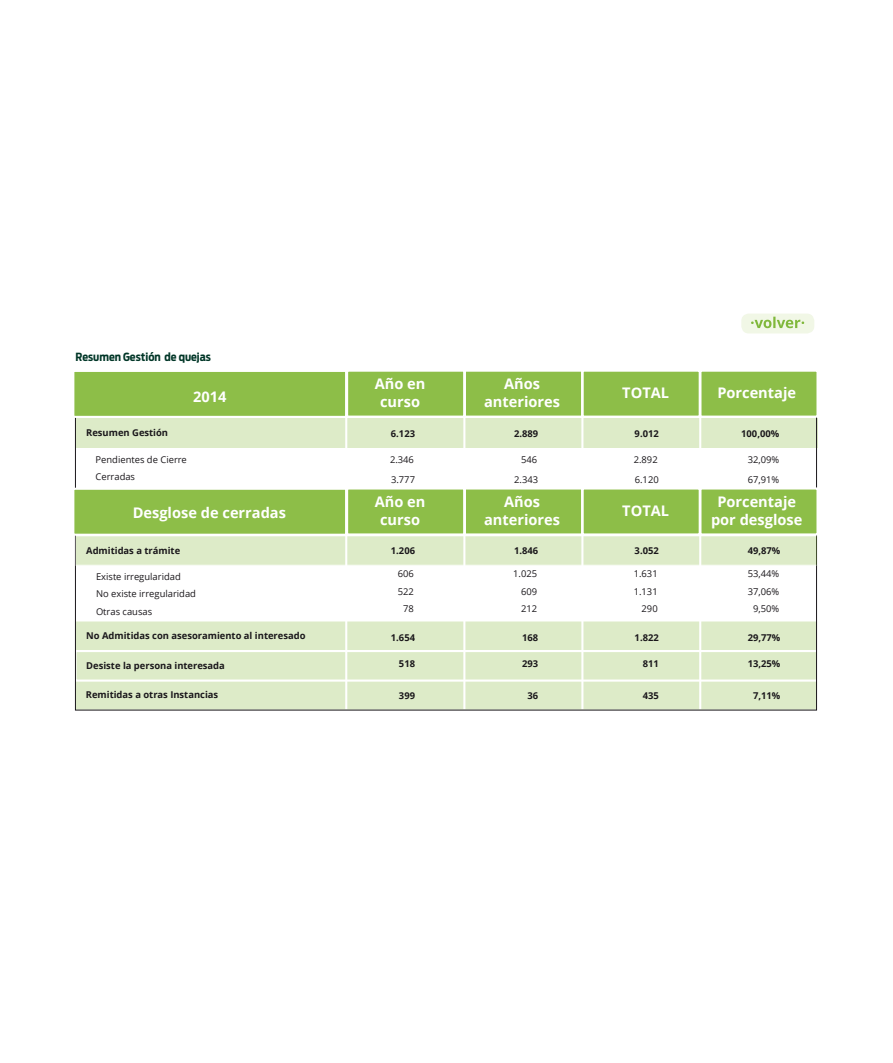
<style>
.page{position:relative;width:893px;height:1063px;background:#fff}
.page>*{position:absolute;margin:0;border:0;box-sizing:border-box;transform-origin:0 0}
.t1{font:700 14.55px/17.5px "Open Sans";color:#fff;text-align:center}
.t2{font:700 11.25px "Antenna Cond";color:#003627}
.t3{font:700 9.45px "Open Sans";color:#1a171b}
.t4{font:9.45px/17.7px "Open Sans";color:#1a171b}
</style>
<div class="page">
<div style="left:75px;top:419px;width:742px;height:29px;background:#ddebc8"></div>
<div style="left:75px;top:621px;width:742px;height:29px;background:#ddebc8"></div>
<div style="left:75px;top:620px;width:743px;height:31px;border:1px solid #fff"></div>
<div style="left:75px;top:651px;width:742px;height:30px;background:#ddebc8"></div>
<div style="left:75px;top:681px;width:742px;height:29px;background:#ddebc8"></div>
<div style="left:74px;top:650px;width:745px;height:32px;border:2px solid #fff"></div>
<div style="left:465px;top:488px;width:117px;height:46px;background:#8dbe48"></div>
<div style="left:464px;top:487px;width:119px;height:49px;border:2px solid #fff"></div>
<div style="left:582px;top:488px;width:118px;height:46px;background:#8dbe48"></div>
<div style="left:581px;top:487px;width:120px;height:49px;border:2px solid #fff"></div>
<div style="left:700px;top:488px;width:117px;height:46px;background:#8dbe48"></div>
<div style="left:699px;top:487px;width:120px;height:49px;border:2px solid #fff"></div>
<div style="left:465px;top:371px;width:117px;height:46px;background:#8dbe48"></div>
<div style="left:464px;top:370px;width:119px;height:48px;border:2px solid #fff"></div>
<div style="left:582px;top:371px;width:118px;height:46px;background:#8dbe48"></div>
<div style="left:581px;top:370px;width:120px;height:48px;border:2px solid #fff"></div>
<div style="left:700px;top:371px;width:117px;height:46px;background:#8dbe48"></div>
<div style="left:699px;top:370px;width:120px;height:48px;border:2px solid #fff"></div>
<div style="left:347px;top:488px;width:117px;height:46px;background:#8dbe48"></div>
<div style="left:346px;top:487px;width:119px;height:49px;border:2px solid #fff"></div>
<div style="left:73px;top:489px;width:273px;height:46px;background:#8dbe48"></div>
<div style="left:72px;top:488px;width:275px;height:48px;border:2px solid #fff"></div>
<div style="left:75px;top:536px;width:742px;height:29px;background:#ddebc8"></div>
<div style="left:75px;top:535px;width:743px;height:31px;border:1px solid #fff"></div>
<div style="left:347px;top:371px;width:117px;height:46px;background:#8dbe48"></div>
<div style="left:346px;top:370px;width:119px;height:48px;border:2px solid #fff"></div>
<div style="left:73px;top:371px;width:273px;height:46px;background:#8dbe48"></div>
<div style="left:72px;top:370px;width:275px;height:48px;border:2px solid #fff"></div>
<hr style="left:345px;top:371px;width:2px;height:338px;background:#fff">
<hr style="left:463px;top:371px;width:2px;height:338px;background:#fff">
<hr style="left:581px;top:371px;width:2px;height:338px;background:#fff">
<hr style="left:699px;top:371px;width:2px;height:338px;background:#fff">
<div style="left:741px;top:314px;width:73px;height:19px;background:#f1f7e6;border-radius:8px"></div>
<svg style="left:751px;top:317px;width:53px;height:11px"></svg>
<p class="t2" style="left:75px;top:350px;width:137px">Resumen Gestión de quejas</p>
<h1 class="t1" style="left:193px;top:387px;width:35px">2014</h1>
<p class="t3" style="left:86px;top:426px;width:83px">Resumen Gestión</p>
<p class="t4" style="left:96px;top:451px;width:93px;line-height:16.6px">Pendientes de Cierre<br>Cerradas</p>
<h1 class="t1" style="left:133px;top:503px;width:155px">Desglose de cerradas</h1>
<p class="t3" style="left:86px;top:544px;width:96px">Admitidas a trámite</p>
<p class="t4" style="left:96px;top:567px;width:102px">Existe irregularidad<br>No existe irregularidad<br>Otras causas</p>
<p class="t3" style="left:86px;top:628px;width:221px">No Admitidas con asesoramiento al interesado</p>
<p class="t3" style="left:86px;top:659px;width:140px">Desiste la persona interesada</p>
<p class="t3" style="left:86px;top:688px;width:134px">Remitidas a otras Instancias</p>
<h1 class="t1" style="left:375px;top:375px;width:52px">Año en curso</h1>
<h1 class="t1" style="left:484px;top:375px;width:78px">Años anteriores</h1>
<h1 class="t1" style="left:622px;top:383px;width:48px">TOTAL</h1>
<h1 class="t1" style="left:717px;top:383px;width:80px">Porcentaje</h1>
<p class="t3" style="left:391px;top:427px;width:26px">6.123</p>
<p class="t3" style="left:514px;top:427px;width:26px">2.889</p>
<p class="t3" style="left:635px;top:427px;width:26px">9.012</p>
<p class="t3" style="left:741px;top:427px;width:39px">100,00%</p>
<p class="t4" style="left:390px;top:450px;width:25px">2.346</p>
<p class="t4" style="left:521px;top:450px;width:18px">546</p>
<p class="t4" style="left:634px;top:450px;width:25px">2.892</p>
<p class="t4" style="left:748px;top:450px;width:33px">32,09%</p>
<p class="t4" style="left:391px;top:470px;width:25px">3.777</p>
<p class="t4" style="left:514px;top:470px;width:25px">2.343</p>
<p class="t4" style="left:635px;top:470px;width:25px">6.120</p>
<p class="t4" style="left:748px;top:470px;width:33px">67,91%</p>
<h1 class="t1" style="left:375px;top:493px;width:52px">Año en curso</h1>
<h1 class="t1" style="left:484px;top:493px;width:78px">Años anteriores</h1>
<h1 class="t1" style="left:622px;top:501px;width:48px">TOTAL</h1>
<h1 class="t1" style="left:711px;top:493px;width:93px">Porcentaje por desglose</h1>
<p class="t3" style="left:391px;top:544px;width:26px">1.206</p>
<p class="t3" style="left:514px;top:544px;width:26px">1.846</p>
<p class="t3" style="left:635px;top:544px;width:26px">3.052</p>
<p class="t3" style="left:748px;top:544px;width:34px">49,87%</p>
<p class="t4" style="left:398px;top:564px;width:18px">606</p>
<p class="t4" style="left:513px;top:564px;width:25px">1.025</p>
<p class="t4" style="left:634px;top:564px;width:25px">1.631</p>
<p class="t4" style="left:748px;top:564px;width:33px">53,44%</p>
<p class="t4" style="left:398px;top:582px;width:18px">522</p>
<p class="t4" style="left:521px;top:582px;width:18px">609</p>
<p class="t4" style="left:634px;top:582px;width:25px">1.131</p>
<p class="t4" style="left:748px;top:582px;width:33px">37,06%</p>
<p class="t4" style="left:403px;top:600px;width:12px">78</p>
<p class="t4" style="left:521px;top:600px;width:18px">212</p>
<p class="t4" style="left:642px;top:600px;width:18px">290</p>
<p class="t4" style="left:753px;top:600px;width:28px">9,50%</p>
<p class="t3" style="left:391px;top:631px;width:26px">1.654</p>
<p class="t3" style="left:522px;top:631px;width:18px">168</p>
<p class="t3" style="left:635px;top:631px;width:26px">1.822</p>
<p class="t3" style="left:748px;top:631px;width:34px">29,77%</p>
<p class="t3" style="left:399px;top:657px;width:18px">518</p>
<p class="t3" style="left:522px;top:657px;width:18px">293</p>
<p class="t3" style="left:643px;top:657px;width:18px">811</p>
<p class="t3" style="left:748px;top:657px;width:34px">13,25%</p>
<p class="t3" style="left:399px;top:689px;width:18px">399</p>
<p class="t3" style="left:527px;top:689px;width:12px">36</p>
<p class="t3" style="left:643px;top:689px;width:18px">435</p>
<p class="t3" style="left:753px;top:689px;width:29px">7,11%</p>
</div>
